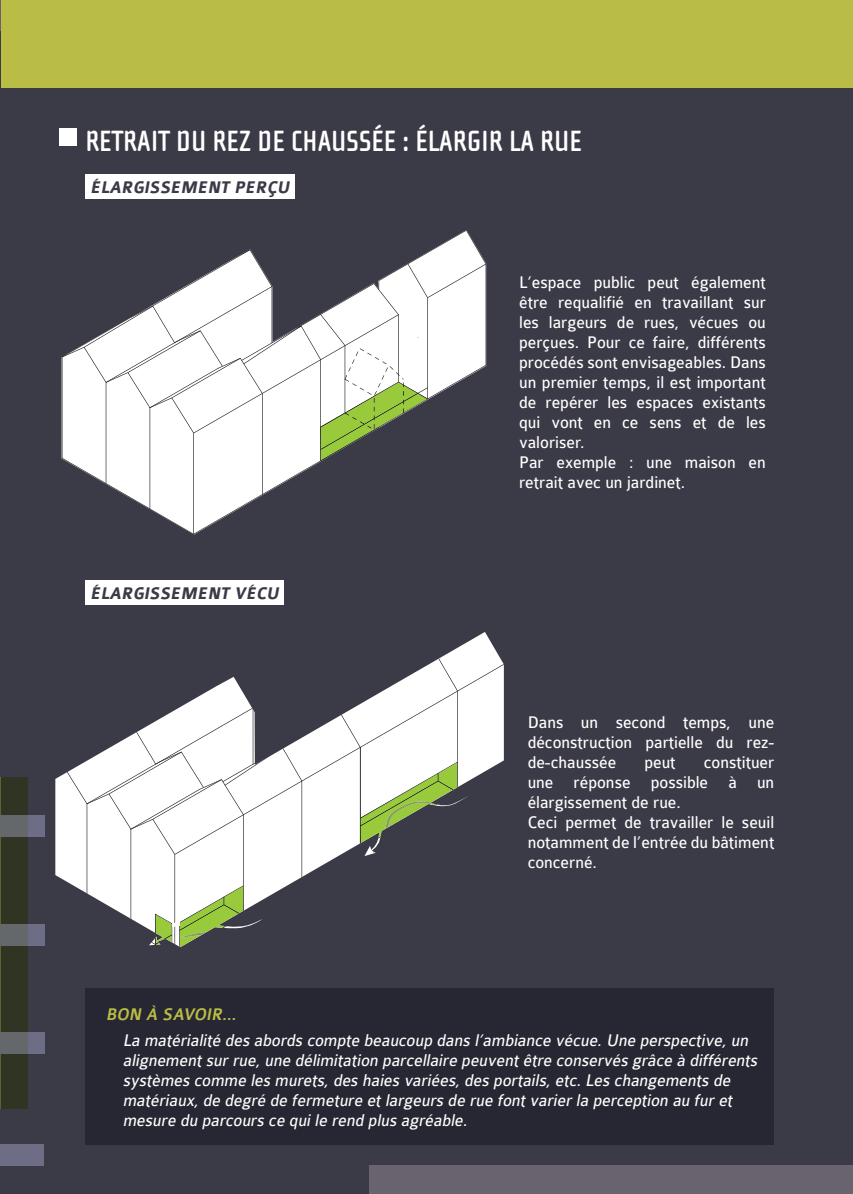
<style>
.page{position:relative;width:853px;height:1194px;background:#fff}
.page>*{position:absolute;margin:0;border:0;box-sizing:border-box;transform-origin:0 0}
.t1{font:700 30px "Cholla Sans";color:#fff;scale:.95 1}
.t2{font:18px/20px "Colaborate";color:#fff;scale:.95 1}
.t3{font:italic 18px/20px "Colaborate";color:#fff;scale:.95 1}
.t4{font:italic 700 18px "Colaborate";color:#3b3a47;scale:.95 1}
.t5{font:italic 500 18px "Colaborate";color:#babd45;scale:.95 1}
</style>
<div class="page">
<div style="left:0;top:0;width:853px;height:1193px;background:#3b3a47"></div>
<svg style="left:62px;top:230px;width:425px;height:304px"></svg>
<div style="left:0;top:0;width:853px;height:87px;background:#babd45"></div>
<div style="left:85px;top:987px;width:689px;height:157px;background:#272733"></div>
<hr style="left:0;top:0;width:1px;height:87px;background:#3b3a47">
<div style="left:0;top:777px;width:28px;height:331px;background:#303523"></div>
<div style="left:28px;top:815px;width:16px;height:22px;background:#6d6e86"></div>
<div style="left:0;top:815px;width:28px;height:22px;background:#64686b"></div>
<div style="left:28px;top:924px;width:16px;height:21px;background:#6d6e86"></div>
<div style="left:0;top:924px;width:28px;height:21px;background:#64686b"></div>
<div style="left:28px;top:1031px;width:16px;height:22px;background:#6d6e86"></div>
<div style="left:0;top:1031px;width:28px;height:22px;background:#64686b"></div>
<div style="left:0;top:1143px;width:44px;height:22px;background:#6d6e86"></div>
<div style="left:59px;top:129px;width:17px;height:17px;background:#fff"></div>
<hr style="left:0;top:0;width:1px;height:31px;background:#68636e">
<svg style="left:55px;top:632px;width:449px;height:315px"></svg>
<div style="left:85px;top:175px;width:209px;height:24px;background:#fff"></div>
<div style="left:85px;top:580px;width:199px;height:24px;background:#fff"></div>
<div style="left:369px;top:1165px;width:484px;height:28px;background:#68636e"></div>
<h1 class="t1" style="left:85px;top:125px;width:524px">RETRAIT DU REZ DE CHAUSSÉE : ÉLARGIR LA RUE</h1>
<p class="t4" style="left:90px;top:178px;width:215px">ÉLARGISSEMENT PERÇU</p>
<p class="t4" style="left:90px;top:583px;width:204px">ÉLARGISSEMENT VÉCU</p>
<p class="t2" style="left:519px;top:272px;width:261px">L’espace public peut également être requalifié en travaillant sur les largeurs de rues, vécues ou perçues. Pour ce faire, différents procédés sont envisageables. Dans un premier temps, il est important de repérer les espaces existants qui vont en ce sens et de les valoriser.<br>Par exemple : une maison en retrait avec un jardinet.</p>
<p class="t2" style="left:528px;top:712px;width:261px;text-align:justify">Dans un second temps, une déconstruction partielle du rez&shy;de-chaussée</p>
<p class="t2" style="left:528px;top:752px;width:261px;text-indent:176px">constituer une réponse possible à un élargissement de rue.<br>Ceci permet de travailler le seuil notamment de l’entrée du bâtiment concerné.</p>
<p class="t2" style="left:644px;top:752px;width:34px">peut</p>
<p class="t5" style="left:106px;top:1005px;width:142px">BON À SAVOIR...</p>
<p class="t3" style="left:123px;top:1030px;width:673px">La matérialité des abords compte beaucoup dans l’ambiance vécue.Une perspective,un alignementsurrue,une délimitation parcellaire peuventêtre conservés grâce à différents systèmes comme les murets,des haies variées,des portails,etc.Les changements de matériaux,de degré de fermeture etlargeurs de rue fontvarierla perception au furet mesure du parcours ce quile rend plus agréable.</p>
</div>
